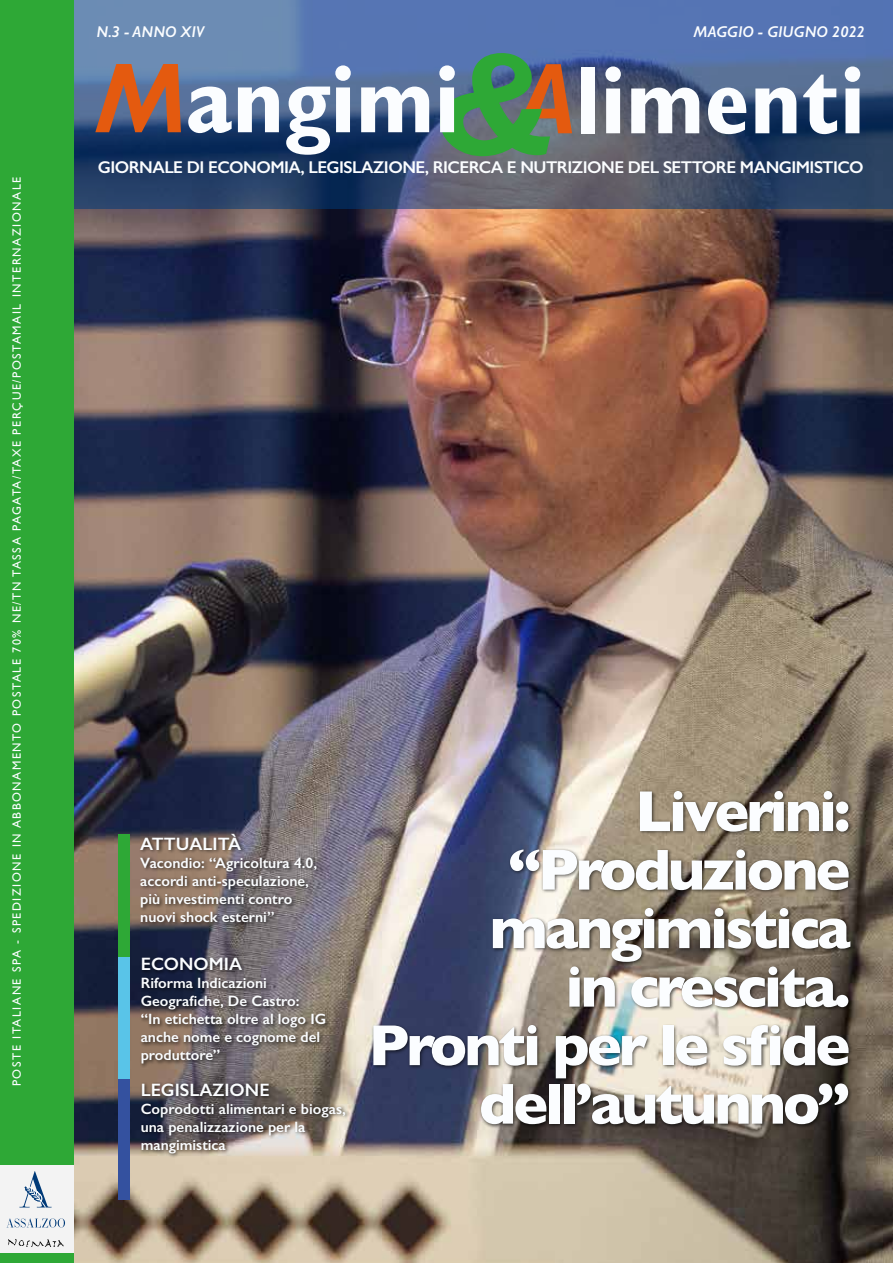
<style>
.page{position:relative;width:893px;height:1263px;background:#fff}
.page>*{position:absolute;margin:0;border:0;box-sizing:border-box;transform-origin:0 0}
.t1{font:700 condensed 96.9px "Gill Sans";color:#fbfdff}
.t2{font:700 58.5px/58.5px "Gill Sans";letter-spacing:-.05em;color:#fbfdff;text-align:right}
.t3{font:600 18px "Gill Sans";color:#fbfdff}
.t4{font:600 17.1px "Gill Sans";letter-spacing:-.03em;color:#fbfdff}
.t5{font:italic 600 15.75px "Gill Sans";color:#fbfdff}
.t6{font:600 15px/18px "Gill Sans";color:#fbfdff}
.t7{font:12px "Gill Sans";letter-spacing:.13em;color:#fbfdff}
.s1{font-style:italic;font-stretch:normal;font-size:100.05px;color:#e45a0f}
</style>
<div class="page">
<img style="left:73px;top:208px;width:820px;height:1055px">
<svg style="left:73px;top:0;width:820px;height:208px;background:#465e88"></svg>
<div style="left:0;top:0;width:73px;height:1263px;background:#2ea836"></div>
<div style="left:0;top:1165px;width:73px;height:88px;background:#f3f3f3"></div>
<svg style="left:7px;top:1218px;width:58px;height:9px"></svg>
<img style="left:8px;top:1239px;width:56px;height:8px">
<svg style="left:19px;top:1171px;width:33px;height:36px"></svg>
<svg style="left:427px;top:52px;width:127px;height:105px;background:#468668"></svg>
<div style="left:372px;top:789px;width:483px;height:340px;background:#000;opacity:.65"></div>
<div style="left:138px;top:832px;width:183px;height:95px;background:#000;opacity:.65"></div>
<div style="left:118px;top:835px;width:11px;height:122px;background:#2ea836"></div>
<div style="left:139px;top:1082px;width:211px;height:76px;background:#000;opacity:.65"></div>
<div style="left:118px;top:1079px;width:11px;height:120px;background:#34519f"></div>
<div style="left:139px;top:956px;width:192px;height:112px;background:#000;opacity:.65"></div>
<div style="left:118px;top:957px;width:11px;height:121px;background:#59c4e8"></div>
<p class="t7" style="left:10px;top:1086px;width:911px;rotate:-90deg">POSTE ITALIANE SPA - SPEDIZIONE IN ABBONAMENTO POSTALE 70% NE/TN TASSA PAGATA/TAXE PERÇUE/POSTAMAIL INTERNAZIONALE</p>
<p class="t5" style="left:97px;top:22px;width:110px">N.3 - ANNO XIV</p>
<p class="t5" style="left:694px;top:22px;width:173px">MAGGIO - GIUGNO 2022</p>
<h1 class="t1" style="left:97px;top:43px;width:770px"><span class="s1">M</span>angimi <span class="s1">A</span>limenti</h1>
<p class="t4" style="left:98px;top:157px;width:767px">GIORNALE DI ECONOMIA, LEGISLAZIONE, RICERCA E NUTRIZIONE DEL SETTORE MANGIMISTICO</p>
<p class="t3" style="left:140px;top:833px;width:103px">ATTUALITÀ</p>
<p class="t6" style="left:140px;top:853px;width:178px">Vacondio: “Agricoltura 4.0, accordi anti-speculazione, più investimenti contro nuovi shock esterni”</p>
<p class="t3" style="left:141px;top:953px;width:103px">ECONOMIA</p>
<p class="t6" style="left:141px;top:974px;width:187px">Riforma Indicazioni<br>Geografiche, De Castro:<br>“In etichetta oltre al logo IG anche nome e cognome del produttore”</p>
<p class="t3" style="left:141px;top:1079px;width:130px">LEGISLAZIONE</p>
<p class="t6" style="left:141px;top:1099px;width:207px">Coprodotti alimentari e biogas, una penalizzazione per la mangimistica</p>
<h2 class="t2" style="left:368px;top:781px;width:483px">Liverini: “Produzione mangimistica<br>in crescita.<br>Pronti per le sfide dell’autunno”</h2>
</div>
